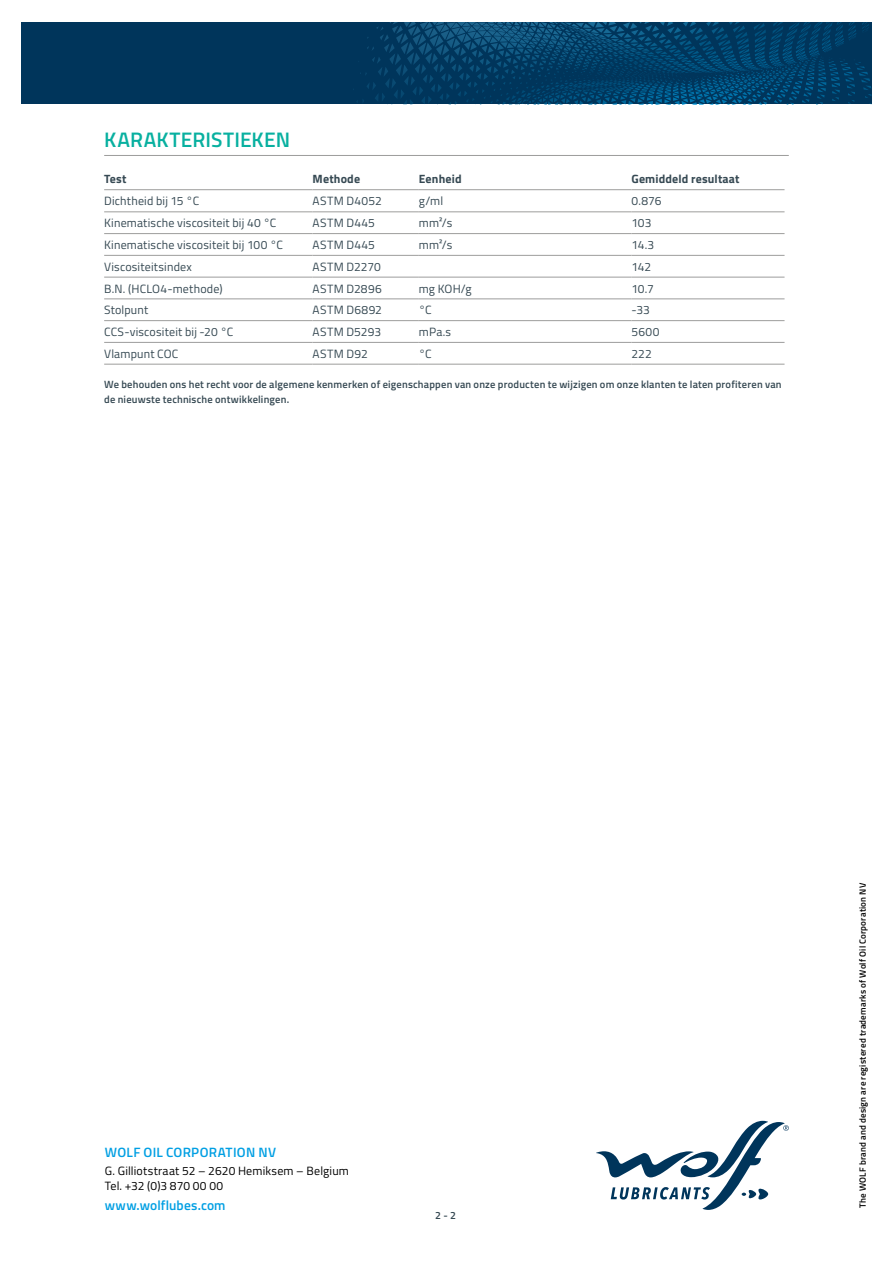
<style>
.page{position:relative;width:893px;height:1263px;background:#fff}
.page>*{position:absolute;margin:0;border:0;box-sizing:border-box;transform-origin:0 0}
.t1{font:600 21px "Titillium";letter-spacing:.01em;color:#08b0a0}
.t2{font:600 13.5px "Titillium";letter-spacing:.015em;color:#009fe3}
.t3{font:12px "Titillium";letter-spacing:.015em;color:#364953}
.t4{font:12px/14.4px "Titillium";letter-spacing:.015em;color:#000}
.t5{font:700 12px "Titillium";letter-spacing:.015em;color:#364953}
.t6{font:600 10.5px/15px "Titillium";letter-spacing:.02em;color:#364953}
.t7{font:600 9px "Titillium";letter-spacing:.025em;color:#000}
</style>
<div class="page">
<svg style="left:596px;top:1121px;width:193px;height:89px"></svg>
<svg style="left:21px;top:22px;width:851px;height:82px;background:#013b62"></svg>
<hr style="left:104px;top:155px;width:685px;height:1px;background:#9d9d9c">
<hr style="left:104px;top:189px;width:209px;height:1px;background:#9d9d9c">
<hr style="left:313px;top:189px;width:106px;height:1px;background:#9d9d9c">
<hr style="left:419px;top:189px;width:212px;height:1px;background:#9d9d9c">
<hr style="left:631px;top:189px;width:153px;height:1px;background:#9d9d9c">
<hr style="left:104px;top:211px;width:209px;height:1px;background:#9d9d9c">
<hr style="left:313px;top:211px;width:106px;height:1px;background:#9d9d9c">
<hr style="left:419px;top:211px;width:212px;height:1px;background:#9d9d9c">
<hr style="left:631px;top:211px;width:153px;height:1px;background:#9d9d9c">
<hr style="left:104px;top:233px;width:209px;height:1px;background:#9d9d9c">
<hr style="left:313px;top:233px;width:106px;height:1px;background:#9d9d9c">
<hr style="left:419px;top:233px;width:212px;height:1px;background:#9d9d9c">
<hr style="left:631px;top:233px;width:153px;height:1px;background:#9d9d9c">
<hr style="left:104px;top:255px;width:209px;height:1px;background:#9d9d9c">
<hr style="left:313px;top:255px;width:106px;height:1px;background:#9d9d9c">
<hr style="left:419px;top:255px;width:212px;height:1px;background:#9d9d9c">
<hr style="left:631px;top:255px;width:153px;height:1px;background:#9d9d9c">
<hr style="left:104px;top:277px;width:209px;height:1px;background:#9d9d9c">
<hr style="left:313px;top:277px;width:106px;height:1px;background:#9d9d9c">
<hr style="left:419px;top:277px;width:212px;height:1px;background:#9d9d9c">
<hr style="left:631px;top:277px;width:153px;height:1px;background:#9d9d9c">
<hr style="left:104px;top:298px;width:209px;height:1px;background:#9d9d9c">
<hr style="left:313px;top:298px;width:106px;height:1px;background:#9d9d9c">
<hr style="left:419px;top:298px;width:212px;height:1px;background:#9d9d9c">
<hr style="left:631px;top:298px;width:153px;height:1px;background:#9d9d9c">
<hr style="left:104px;top:320px;width:209px;height:1px;background:#9d9d9c">
<hr style="left:313px;top:320px;width:106px;height:1px;background:#9d9d9c">
<hr style="left:419px;top:320px;width:212px;height:1px;background:#9d9d9c">
<hr style="left:631px;top:320px;width:153px;height:1px;background:#9d9d9c">
<hr style="left:104px;top:342px;width:209px;height:1px;background:#9d9d9c">
<hr style="left:313px;top:342px;width:106px;height:1px;background:#9d9d9c">
<hr style="left:419px;top:342px;width:212px;height:1px;background:#9d9d9c">
<hr style="left:631px;top:342px;width:153px;height:1px;background:#9d9d9c">
<hr style="left:104px;top:364px;width:209px;height:1px;background:#9d9d9c">
<hr style="left:313px;top:364px;width:106px;height:1px;background:#9d9d9c">
<hr style="left:419px;top:364px;width:212px;height:1px;background:#9d9d9c">
<hr style="left:631px;top:364px;width:153px;height:1px;background:#9d9d9c">
<h1 class="t1" style="left:104px;top:124px;width:187px">KARAKTERISTIEKEN</h1>
<p class="t5" style="left:104px;top:170px;width:24px">Test</p>
<p class="t5" style="left:313px;top:170px;width:49px">Methode</p>
<p class="t5" style="left:419px;top:170px;width:44px">Eenheid</p>
<p class="t5" style="left:631px;top:170px;width:110px">Gemiddeld resultaat</p>
<p class="t3" style="left:104px;top:192px;width:97px">Dichtheid bij 15 °C</p>
<p class="t3" style="left:313px;top:192px;width:71px">ASTM D4052</p>
<p class="t3" style="left:419px;top:192px;width:26px">g/ml</p>
<p class="t3" style="left:631px;top:192px;width:32px">0.876</p>
<p class="t3" style="left:104px;top:214px;width:174px">Kinematische viscositeit bij 40 °C</p>
<p class="t3" style="left:313px;top:214px;width:64px">ASTM D445</p>
<p class="t3" style="left:419px;top:214px;width:35px">mm²/s</p>
<p class="t3" style="left:631px;top:214px;width:21px">103</p>
<p class="t3" style="left:104px;top:236px;width:180px">Kinematische viscositeit bij 100 °C</p>
<p class="t3" style="left:313px;top:236px;width:64px">ASTM D445</p>
<p class="t3" style="left:419px;top:236px;width:35px">mm²/s</p>
<p class="t3" style="left:631px;top:236px;width:24px">14.3</p>
<p class="t3" style="left:104px;top:258px;width:89px">Viscositeitsindex</p>
<p class="t3" style="left:313px;top:258px;width:70px">ASTM D2270</p>
<p class="t3" style="left:631px;top:258px;width:21px">142</p>
<p class="t3" style="left:104px;top:279px;width:120px">B.N. (HCLO4-methode)</p>
<p class="t3" style="left:313px;top:279px;width:71px">ASTM D2896</p>
<p class="t3" style="left:419px;top:279px;width:54px">mg KOH/g</p>
<p class="t3" style="left:631px;top:279px;width:24px">10.7</p>
<p class="t3" style="left:104px;top:301px;width:46px">Stolpunt</p>
<p class="t3" style="left:313px;top:301px;width:71px">ASTM D6892</p>
<p class="t3" style="left:419px;top:301px;width:14px">°C</p>
<p class="t3" style="left:631px;top:301px;width:20px">-33</p>
<p class="t3" style="left:104px;top:323px;width:131px">CCS-viscositeit bij -20 °C</p>
<p class="t3" style="left:313px;top:323px;width:70px">ASTM D5293</p>
<p class="t3" style="left:419px;top:323px;width:34px">mPa.s</p>
<p class="t3" style="left:631px;top:323px;width:29px">5600</p>
<p class="t3" style="left:104px;top:345px;width:76px">Vlampunt COC</p>
<p class="t3" style="left:313px;top:345px;width:57px">ASTM D92</p>
<p class="t3" style="left:419px;top:345px;width:14px">°C</p>
<p class="t3" style="left:631px;top:345px;width:22px">222</p>
<p class="t6" style="left:104px;top:376px;width:679px">We behouden ons het recht voor de algemene kenmerken of eigenschappen van onze producten te wijzigen om onze klanten te laten profiteren van de nieuwste technische ontwikkelingen.</p>
<p class="t2" style="left:105px;top:1142px;width:173px">WOLF OIL CORPORATION NV</p>
<p class="t4" style="left:105px;top:1163px;width:246px">G. Gilliotstraat 52 – 2620 Hemiksem – Belgium<br>Tel. +32 (0)3 870 00 00</p>
<p class="t2" style="left:105px;top:1195px;width:122px">www.wolflubes.com</p>
<p class="t6" style="left:435px;top:1207px;width:22px">2 - 2</p>
<p class="t7" style="left:856px;top:1208px;width:326px;rotate:-90deg">The WOLF brand and design are registered trademarks of Wolf Oil Corporation NV</p>
</div>
